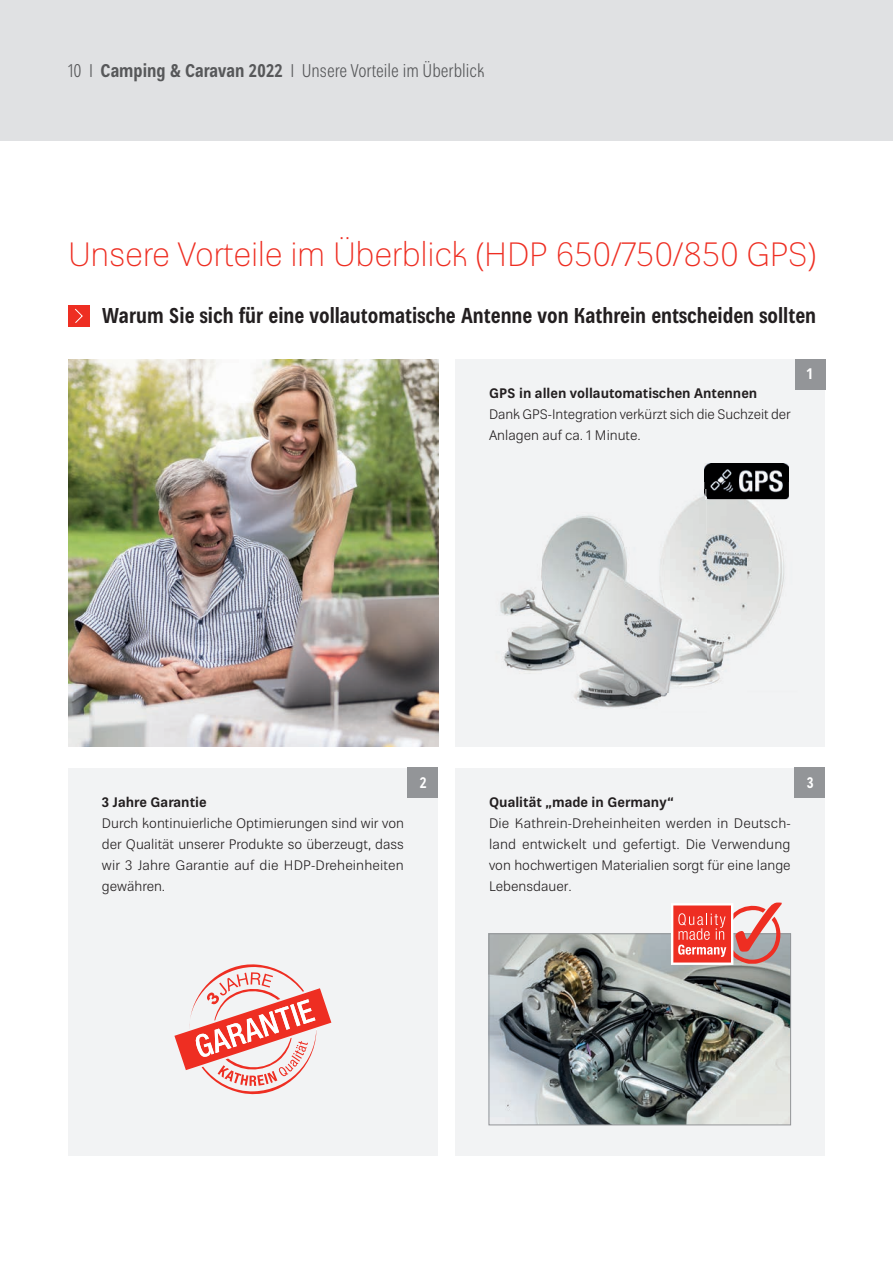
<style>
.page{position:relative;width:893px;height:1263px;background:#fff}
.page>*{position:absolute;margin:0;border:0;box-sizing:border-box;transform-origin:0 0}
.t1{font:100 33px "Kathrein 35";letter-spacing:-.01em;color:#ee2e22}
.t2{font:700 condensed 21px "Kathrein 77";color:#231f20}
.t3{font:300 condensed 18px "Kathrein 47";color:#57585a}
.t4{font:700 condensed 15px "Kathrein 77";color:#fff}
.t5{font:300 13.5px/21px "Kathrein 45";color:#231f20;text-align:justify}
.t6{font:700 13.5px "Kathrein 75";color:#231f20}
.s1{font-family:"Kathrein 77";font-weight:700}
</style>
<div class="page">
<div style="left:0;top:0;width:893px;height:140px;background:#e0e1e3"></div>
<div style="left:68px;top:768px;width:370px;height:387px;background:#f2f3f4"></div>
<div style="left:455px;top:768px;width:370px;height:387px;background:#f2f3f4"></div>
<div style="left:455px;top:359px;width:370px;height:387px;background:#f2f3f4"></div>
<img style="left:491px;top:936px;width:298px;height:187px">
<div style="left:489px;top:934px;width:302px;height:191px;border:1px solid #939598"></div>
<svg style="left:671px;top:902px;width:111px;height:63px"></svg>
<svg style="left:174px;top:964px;width:157px;height:131px"></svg>
<img style="left:746px;top:499px;width:41px;height:149px">
<img style="left:706px;top:534px;width:40px;height:151px">
<img style="left:500px;top:567px;width:42px;height:104px">
<img style="left:574px;top:692px;width:88px;height:16px">
<img style="left:662px;top:692px;width:7px;height:5px">
<img style="left:542px;top:493px;width:164px;height:199px">
<img style="left:704px;top:464px;width:85px;height:35px">
<svg style="left:704px;top:490px;width:2px;height:9px"></svg>
<div style="left:68px;top:305px;width:21px;height:21px;background:#ee2e22"></div>
<svg style="left:75px;top:308px;width:8px;height:15px"></svg>
<div style="left:408px;top:767px;width:30px;height:31px;background:#939598"></div>
<div style="left:795px;top:767px;width:30px;height:31px;background:#939598"></div>
<div style="left:795px;top:359px;width:30px;height:30px;background:#939598"></div>
<img style="left:68px;top:359px;width:370px;height:388px">
<h3 class="t3" style="left:68px;top:58px;width:418px">10 I <span class="s1">Camping &amp; Caravan 2022</span> I Unsere Vorteile im Überblick</h3>
<h1 class="t1" style="left:68px;top:231px;width:750px">Unsere Vorteile im Überblick (HDP 650/750/850 GPS)</h1>
<h2 class="t2" style="left:102px;top:301px;width:715px">Warum Sie sich für eine vollautomatische Antenne von Kathrein entscheiden sollten</h2>
<p class="t6" style="left:489px;top:384px;width:270px">GPS in allen vollautomatischen Antennen</p>
<p class="t5" style="left:489px;top:404px;width:303px">Dank GPS-Integration verkürzt sich die Suchzeit der<br>Anlagen auf ca. 1 Minute.</p>
<p class="t4" style="left:807px;top:364px;width:7px">1</p>
<p class="t6" style="left:102px;top:793px;width:106px">3 Jahre Garantie</p>
<p class="t5" style="left:102px;top:813px;width:304px">Durch kontinuierliche Optimierungen sind wir von der Qualität unserer Produkte so überzeugt, dass wir 3 Jahre Garantie auf die HDP-Dreheinheiten gewähren.</p>
<p class="t4" style="left:420px;top:772px;width:8px">2</p>
<p class="t4" style="left:807px;top:772px;width:8px">3</p>
<p class="t6" style="left:489px;top:793px;width:186px">Qualität „made in Germany“</p>
<p class="t5" style="left:489px;top:813px;width:303px">Die Kathrein-Dreheinheiten werden in Deutsch&shy;land entwickelt und gefertigt. Die Verwendung von hochwertigen Materialien sorgt für eine lange Lebensdauer.</p>
</div>
